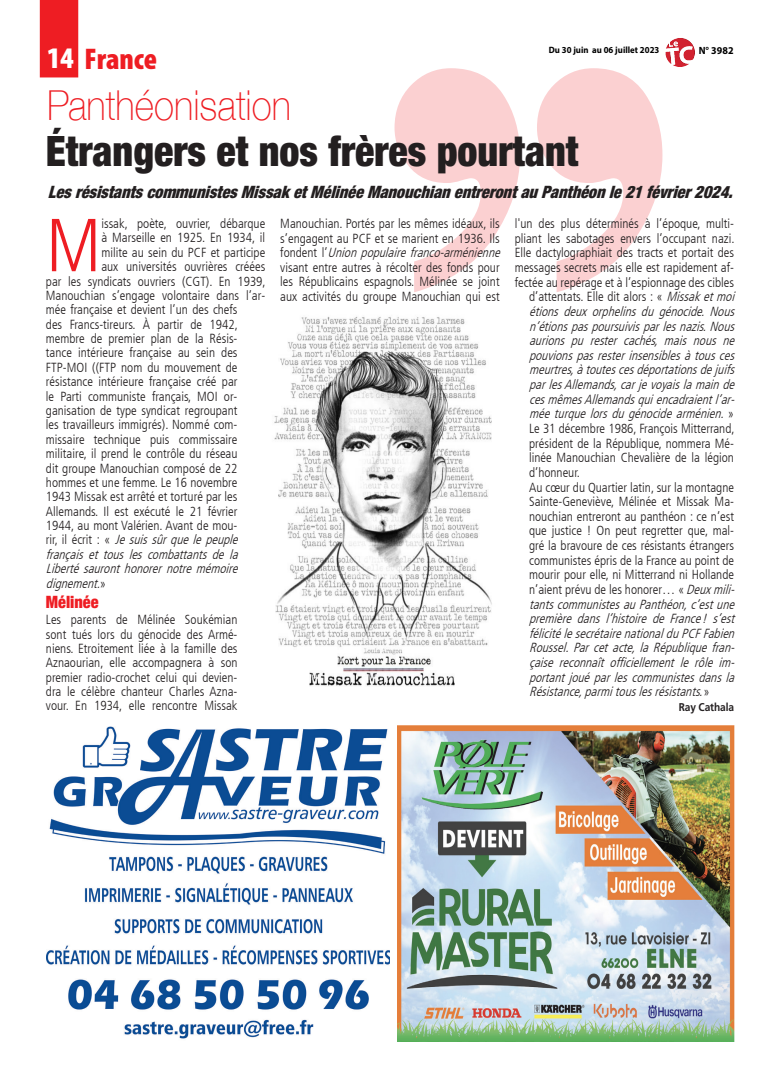
<style>
.page{position:relative;width:780px;height:1088px;background:#fff}
.page>*{position:absolute;margin:0;border:0;box-sizing:border-box;transform-origin:0 0}
._6_-_TEXTE{font:300 condensed 74.88px "Frutiger LT";color:#ee1d23}
._7_-_INTERTITRE{font:900 condensed 42px "Helvetica Neue";color:#231f20;scale:.95 1}
._3_-_TITRE{font:100 41.25px "Helvetica Neue";color:#ee1d23;scale:.9 1}
.t1{font:900 condensed 30px "Myriad Pro";color:#ee1d23}
._7_-_INTERTITRE-2{font:italic 900 condensed 17px "Helvetica Neue";color:#231f20;scale:.95 1}
._7_-_INTERTITRE-3{font:900 condensed 17px "Helvetica Neue";color:#ee1d23;scale:.95 1}
._6_-_TEXTE-2{font:300 condensed 13.12px/14.6px "Frutiger LT";color:#231f20}
._6_-_TEXTE-3{font:italic 300 condensed 13.12px "Frutiger LT";color:#231f20}
._8_-_SIGNATURE{font:700 11.25px "Frutiger LT Std";letter-spacing:-.01em;color:#231f20;scale:.9 1}
.t2{font:700 10.5px "Myriad Pro";color:#000;scale:.95 1}
.t3{font:700 9.12px "Myriad Pro";color:#000;scale:.95 1}
.s1{color:#fff}
.s2{font-style:normal}
.s3{font-style:italic}
</style>
<div class="page">
<img style="left:665px;top:38px;width:29px;height:29px">
<svg style="left:394px;top:68px;width:268px;height:224px;fill:#fbd0d1"></svg>
<div style="left:40px;top:0;width:39px;height:77px;background:#ee1d23"></div>
<img style="left:274px;top:316px;width:218px;height:370px">
<img style="left:397px;top:725px;width:337px;height:317px">
<img style="left:46px;top:726px;width:344px;height:313px">
<p class="t1" style="left:47px;top:40px;width:111px"><span class="s1">14</span> France</p>
<p class="_3_-_TITRE" style="left:47px;top:74px;width:272px">Panthéonisation</p>
<p class="t3" style="left:548px;top:44px;width:118px">Du 30 juin au 06 juillet 2023</p>
<p class="t2" style="left:698px;top:43px;width:38px">N° 3982</p>
<p class="_7_-_INTERTITRE" style="left:46px;top:125px;width:562px">Étrangers et nos frères pourtant</p>
<p class="_7_-_INTERTITRE-2" style="left:48px;top:181px;width:727px">LesrésistantscommunistesMissaketMélinéeManouchianentrerontauPanthéonle21février2024.</p>
<p class="_6_-_TEXTE" style="left:46px;top:203px;width:57px">M</p>
<p class="_6_-_TEXTE-2" style="left:101px;top:216px;width:165px">issak, poète, ouvrier, débarque</p>
<p class="_6_-_TEXTE-2" style="left:101px;top:231px;width:165px">à Marseille en 1925. En 1934, il</p>
<p class="_6_-_TEXTE-2" style="left:101px;top:245px;width:165px">milite au sein du PCF et participe</p>
<p class="_6_-_TEXTE-2" style="left:101px;top:260px;width:165px">aux universités ouvrières créées</p>
<p class="_6_-_TEXTE-2" style="left:46px;top:274px;width:221px">par les syndicats ouvriers (CGT). En 1939,</p>
<p class="_6_-_TEXTE-2" style="left:46px;top:288px;width:221px">Manouchian s’engage volontaire dans l’ar-</p>
<p class="_6_-_TEXTE-2" style="left:46px;top:303px;width:193px">mée française et devient l’un des chefs</p>
<p class="_6_-_TEXTE-2" style="left:46px;top:317px;width:193px">des Francs-tireurs. À partir de 1942,</p>
<p class="_6_-_TEXTE-2" style="left:46px;top:331px;width:193px">membre de premier plan de la Résis-</p>
<p class="_6_-_TEXTE-2" style="left:46px;top:346px;width:193px">tance intérieure française au sein des</p>
<p class="_6_-_TEXTE-2" style="left:46px;top:360px;width:193px">FTP-MOI ((FTP nom du mouvement de</p>
<p class="_6_-_TEXTE-2" style="left:46px;top:375px;width:193px">résistance intérieure française créé par</p>
<p class="_6_-_TEXTE-2" style="left:46px;top:389px;width:193px">le Parti communiste français, MOI or-</p>
<p class="_6_-_TEXTE-2" style="left:46px;top:403px;width:193px">ganisation de type syndicat regroupant</p>
<p class="_6_-_TEXTE-2" style="left:46px;top:418px;width:193px">les travailleurs immigrés). Nommé com-</p>
<p class="_6_-_TEXTE-2" style="left:46px;top:432px;width:193px">missaire technique puis commissaire</p>
<p class="_6_-_TEXTE-2" style="left:46px;top:446px;width:193px">militaire, il prend le contrôle du réseau</p>
<p class="_6_-_TEXTE-2" style="left:46px;top:461px;width:193px">dit groupe Manouchian composé de 22</p>
<p class="_6_-_TEXTE-2" style="left:46px;top:475px;width:193px">hommes et une femme. Le 16 novembre</p>
<p class="_6_-_TEXTE-2" style="left:46px;top:490px;width:193px">1943 Missak est arrêté et torturé par les</p>
<p class="_6_-_TEXTE-2" style="left:46px;top:504px;width:193px">Allemands. Il est exécuté le 21 février</p>
<p class="_6_-_TEXTE-2" style="left:46px;top:518px;width:193px">1944, au mont Valérien. Avant de mou-</p>
<p class="_6_-_TEXTE-3" style="left:46px;top:532px;width:197px"><span class="s2">r i r, i l é c r i t : «</span> Jesuissûrquelepeuple</p>
<p class="_6_-_TEXTE-3" style="left:46px;top:547px;width:197px">français et tous les combattants de la</p>
<p class="_6_-_TEXTE-3" style="left:46px;top:561px;width:197px">Libertésauronthonorernotremémoire</p>
<p class="_6_-_TEXTE-3" style="left:46px;top:575px;width:62px">dignement.<span class="s2">»</span></p>
<p class="_7_-_INTERTITRE-3" style="left:46px;top:591px;width:57px">Mélinée</p>
<p class="_6_-_TEXTE-2" style="left:46px;top:613px;width:193px;text-align:justify">Les parents de Mélinée Soukémian sont tués lors du génocide des Armé&shy;niens. Etroitement liée à la famille des Aznaourian, elle accompagnera à son premier radio-crochet celui qui devien&shy;dra le célèbre chanteur Charles Azna&shy;vour. En 1934, elle rencontre Missak</p>
<p class="_6_-_TEXTE-2" style="left:280px;top:216px;width:225px">Manouchian. Portés par les mêmes idéaux, ils s’engagent au PCF et se marient en 1936. Ils f o n d e n t l ’ <span class="s3">Unionpopulairefranco-arménienne </span>visant entre autres à récolter des fonds pour les Républicains espagnols. Mélinée se joint aux activités du groupe Manouchian qui est</p>
<p class="_6_-_TEXTE-2" style="left:514px;top:216px;width:221px">l'un des plus déterminés à l’époque, multi-</p>
<p class="_6_-_TEXTE-2" style="left:514px;top:231px;width:221px">pliant les sabotages envers l’occupant nazi.</p>
<p class="_6_-_TEXTE-2" style="left:514px;top:246px;width:221px">Elle dactylographiait des tracts et portait des</p>
<p class="_6_-_TEXTE-2" style="left:514px;top:260px;width:221px">messages secrets mais elle est rapidement af-</p>
<p class="_6_-_TEXTE-2" style="left:514px;top:275px;width:221px">fectée au repérage et à l’espionnage des cibles</p>
<p class="_6_-_TEXTE-2" style="left:529px;top:290px;width:210px">d’attentats. Elle dit alors : « <span class="s3">Missaketmoi</span></p>
<p class="_6_-_TEXTE-3" style="left:529px;top:304px;width:210px">étions deux orphelins du génocide. Nous</p>
<p class="_6_-_TEXTE-3" style="left:529px;top:318px;width:210px">n’étionspaspoursuivisparlesnazis.Nous</p>
<p class="_6_-_TEXTE-3" style="left:529px;top:333px;width:210px">aurions pu rester cachés, mais nous ne</p>
<p class="_6_-_TEXTE-3" style="left:529px;top:348px;width:210px">pouvionspasresterinsensiblesàtousces</p>
<p class="_6_-_TEXTE-3" style="left:529px;top:362px;width:210px">meurtres,àtoutescesdéportationsdejuifs</p>
<p class="_6_-_TEXTE-3" style="left:529px;top:377px;width:210px">parlesAllemands,carjevoyaislamainde</p>
<p class="_6_-_TEXTE-3" style="left:529px;top:392px;width:210px">cesmêmesAllemandsquiencadraientl’ar-</p>
<p class="_6_-_TEXTE-3" style="left:529px;top:406px;width:206px">méeturquelorsdugénocidearménien.<span class="s2">»</span></p>
<p class="_6_-_TEXTE-2" style="left:529px;top:421px;width:207px">Le 31 décembre 1986, François Mitterrand,</p>
<p class="_6_-_TEXTE-2" style="left:529px;top:436px;width:206px">président de la République, nommera Mé-</p>
<p class="_6_-_TEXTE-2" style="left:529px;top:450px;width:206px">linée Manouchian Chevalière de la légion</p>
<p class="_6_-_TEXTE-2" style="left:529px;top:465px;width:52px">d’honneur.</p>
<p class="_6_-_TEXTE-2" style="left:529px;top:480px;width:210px">Au cœur du Quartier latin, sur la montagne Sainte-Geneviève, Mélinée et Missak Ma&shy;nouchian entreront au panthéon : ce n’est que justice ! On peut regretter que, mal&shy;gré la bravoure de ces résistants étrangers communistes épris de la France au point de mourir pour elle, ni Mitterrand ni Hollande n’aient prévu de les honorer… «<span class="s3">Deuxmili&shy;tantscommunistesauPanthéon,c’estune première dans l’histoire de France ! s’est félicitélesecrétairenationalduPCFFabien Roussel.Par cet acte,la République fran&shy;çaise reconnaît officiellement le rôle im&shy;portantjouéparlescommunistesdansla Résistance,parmitouslesrésistants.</span>»</p>
<p class="_8_-_SIGNATURE" style="left:678px;top:700px;width:63px">Ray Cathala</p>
</div>
